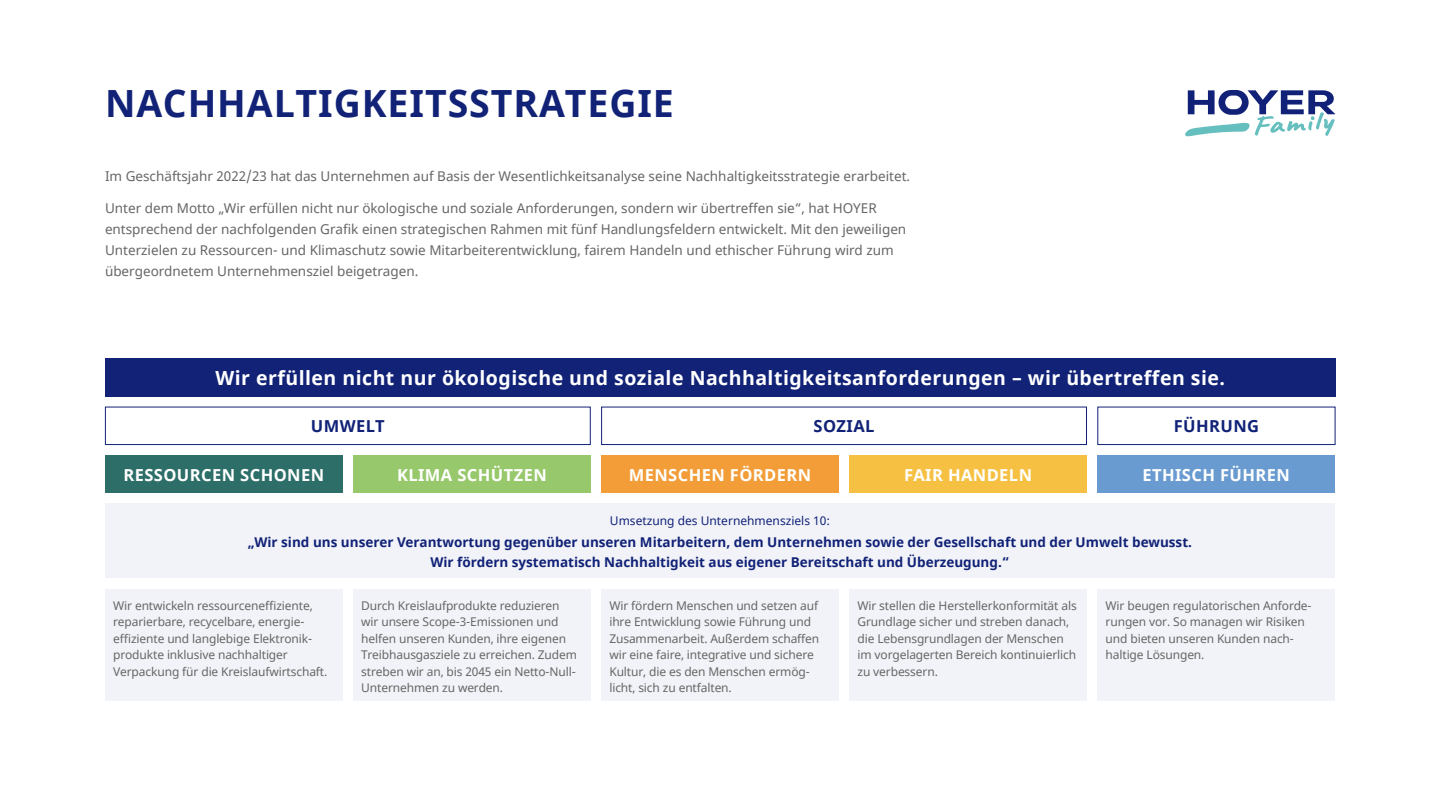
<style>
.page{position:relative;width:1440px;height:810px;background:#fff}
.page>*{position:absolute;margin:0;border:0;box-sizing:border-box;transform-origin:0 0}
.t1{font:700 37.5px "Noto Sans";letter-spacing:.025em;color:#127}
.t2{font:700 19.5px "Noto Sans";letter-spacing:.025em;color:#fff}
.t3{font:700 16.5px "Noto Sans";letter-spacing:.025em;color:#fff}
.t4{font:700 16.5px "Noto Sans";letter-spacing:.025em;color:#127}
.t5{font:13.5px/21px "Noto Sans";color:#666}
.t6{font:700 13.5px/19.5px "Noto Sans";color:#127;text-align:center}
.t7{font:12px/16.5px "Noto Sans";letter-spacing:-.01em;color:#666}
.t8{font:12px "Noto Sans";color:#127}
</style>
<div class="page">
<svg style="left:1185px;top:90px;width:150px;height:47px"></svg>
<div style="left:105px;top:358px;width:1230px;height:39px;background:#127"></div>
<div style="left:105px;top:407px;width:486px;height:38px;border:1px solid #127"></div>
<div style="left:105px;top:456px;width:238px;height:37px;background:#2d6e69"></div>
<div style="left:353px;top:456px;width:238px;height:37px;background:#98c86c"></div>
<div style="left:601px;top:456px;width:238px;height:37px;background:#f29d38"></div>
<div style="left:849px;top:456px;width:238px;height:37px;background:#f6c142"></div>
<div style="left:1097px;top:456px;width:238px;height:37px;background:#699ad0"></div>
<div style="left:601px;top:407px;width:486px;height:38px;border:1px solid #127"></div>
<div style="left:1097px;top:407px;width:238px;height:38px;border:1px solid #127"></div>
<div style="left:105px;top:504px;width:1230px;height:74px;background:#f2f3f8"></div>
<div style="left:105px;top:589px;width:238px;height:112px;background:#f2f3f8"></div>
<div style="left:353px;top:589px;width:238px;height:112px;background:#f2f3f8"></div>
<div style="left:601px;top:589px;width:238px;height:112px;background:#f2f3f8"></div>
<div style="left:849px;top:589px;width:238px;height:112px;background:#f2f3f8"></div>
<div style="left:1097px;top:589px;width:238px;height:112px;background:#f2f3f8"></div>
<h1 class="t1" style="left:105px;top:77px;width:570px">NACHHALTIGKEITSSTRATEGIE</h1>
<p class="t5" style="left:105px;top:166px;width:807px">Im Geschäftsjahr 2022/23 hat das Unternehmen auf Basis der Wesentlichkeitsanalyse seine Nachhaltigkeitsstrategie erarbeitet.</p>
<p class="t5" style="left:105px;top:198px;width:803px">Unter dem Motto „Wir erfüllen nicht nur ökologische und soziale Anforderungen, sondern wir übertreffen sie“, hat HOYER entsprechend der nachfolgenden Grafik einen strategischen Rahmen mit fünf Handlungsfeldern entwickelt. Mit den jeweiligen Unterzielen zu Ressourcen- und Klimaschutz sowie Mitarbeiterentwicklung, fairem Handeln und ethischer Führung wird zum übergeordnetem Unternehmensziel beigetragen.</p>
<h2 class="t2" style="left:215px;top:364px;width:1011px">Wir erfüllen nicht nur ökologische und soziale Nachhaltigkeitsanforderungen – wir übertreffen sie.</h2>
<h3 class="t4" style="left:311px;top:414px;width:76px">UMWELT</h3>
<h3 class="t3" style="left:123px;top:463px;width:202px">RESSOURCEN SCHONEN</h3>
<h3 class="t3" style="left:397px;top:463px;width:151px">KLIMA SCHÜTZEN</h3>
<h3 class="t3" style="left:629px;top:463px;width:184px">MENSCHEN FÖRDERN</h3>
<h3 class="t3" style="left:904px;top:463px;width:130px">FAIR HANDELN</h3>
<h3 class="t3" style="left:1142px;top:463px;width:149px">ETHISCH FÜHREN</h3>
<h3 class="t4" style="left:814px;top:414px;width:62px">SOZIAL</h3>
<h3 class="t4" style="left:1174px;top:414px;width:87px">FÜHRUNG</h3>
<p class="t8" style="left:610px;top:512px;width:222px">Umsetzung des Unternehmensziels 10:</p>
<p class="t6" style="left:248px;top:533px;width:946px">„Wir sind uns unserer Verantwortung gegenüber unseren Mitarbeitern, dem Unternehmen sowie der Gesellschaft und der Umwelt bewusst.<br>Wir fördern systematisch Nachhaltigkeit aus eigener Bereitschaft und Überzeugung.“</p>
<p class="t7" style="left:113px;top:598px;width:216px">Wir entwickeln ressourceneffiziente, reparierbare, recycelbare, energie&shy;effiziente und langlebige Elektronik&shy;produkte inklusive nachhaltiger Verpackung für die Kreislaufwirtschaft.</p>
<p class="t7" style="left:361px;top:598px;width:217px">Durch Kreislaufprodukte reduzieren wir unsere Scope-3-Emissionen und helfen unseren Kunden, ihre eigenen Treibhausgasziele zu erreichen. Zudem streben wir an, bis 2045 ein Netto-Null-Unternehmen zu werden.</p>
<p class="t7" style="left:609px;top:598px;width:211px">Wir fördern Menschen und setzen auf ihre Entwicklung sowie Führung und Zusammenarbeit. Außerdem schaffen wir eine faire, integrative und sichere Kultur, die es den Menschen ermög&shy;licht, sich zu entfalten.</p>
<p class="t7" style="left:857px;top:598px;width:221px">Wir stellen die Herstellerkonformität als Grundlage sicher und streben danach, die Lebensgrundlagen der Menschen im vorgelagerten Bereich kontinuierlich zu verbessern.</p>
<p class="t7" style="left:1106px;top:598px;width:208px">Wir beugen regulatorischen Anforde&shy;rungen vor. So managen wir Risiken und bieten unseren Kunden nach&shy;haltige Lösungen.</p>
</div>
